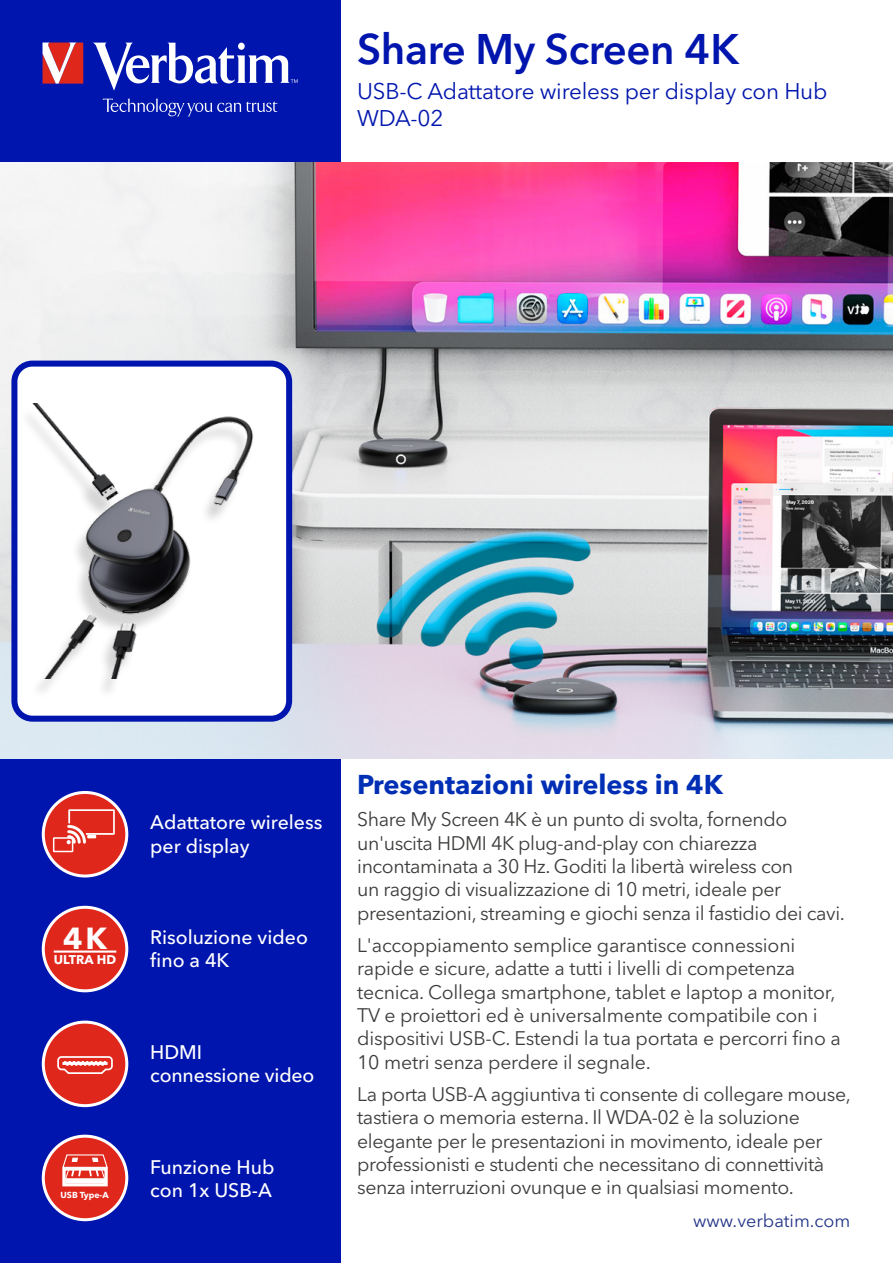
<style>
.page{position:relative;width:893px;height:1263px;background:#fff}
.page>*{position:absolute;margin:0;border:0;box-sizing:border-box;transform-origin:0 0}
.t1{font:600 42.45px "Avenir Next LT Pro";letter-spacing:-.01em;color:#0015ad}
.t2{font:700 30.3px "Avenir Next LT Pro";color:#fff}
.t3{font:700 27px "Avenir Next LT Pro";color:#002fb5}
.t4{font:22.5px/27px "Avenir Next LT Pro";letter-spacing:-.01em;color:#0015ad}
.t5{font:19.5px/23.4px "Avenir Next LT Pro";letter-spacing:-.02em;color:#3c3c3b}
.t6{font:500 19.5px/23.4px "Avenir Next LT Pro";color:#fff}
.t7{font:18px "Avenir Next LT Pro";color:#243588}
.t8{font:700 12.6px "Avenir Next LT Pro";color:#fff}
.t9{font:700 8.7px "Avenir Next LT Pro";color:#fff}
</style>
<div class="page">
<div style="left:0;top:0;width:340px;height:1263px;background:#0015ad"></div>
<div style="left:43px;top:1136px;width:84px;height:84px;background:#df271c;border-radius:50%"></div>
<div style="left:62px;top:1167px;width:46px;height:19px;border:3px solid #fff"></div>
<div style="left:68px;top:1178px;width:36px;height:5px;background:#fff"></div>
<svg style="left:62px;top:1154px;width:46px;height:26px"></svg>
<div style="left:42px;top:1135px;width:86px;height:86px;border:3px solid #fff;border-radius:50%"></div>
<div style="left:43px;top:1022px;width:84px;height:84px;background:#df271c;border-radius:50%"></div>
<svg style="left:57px;top:1056px;width:56px;height:18px"></svg>
<div style="left:42px;top:1020px;width:86px;height:87px;border:3px solid #fff;border-radius:50%"></div>
<div style="left:43px;top:907px;width:84px;height:84px;background:#df271c;border-radius:50%"></div>
<hr style="left:54px;top:950px;width:62px;height:3px;background:#fff">
<div style="left:42px;top:906px;width:86px;height:86px;border:3px solid #fff;border-radius:50%"></div>
<img style="left:0;top:163px;width:893px;height:595px">
<div style="left:14px;top:364px;width:275px;height:355px;background:#fff;border-radius:18px"></div>
<img style="left:27px;top:404px;width:226px;height:274px">
<div style="left:11px;top:361px;width:281px;height:361px;border:6px solid #0015ad;border-radius:18px"></div>
<svg style="left:103px;top:98px;width:175px;height:18px"></svg>
<svg style="left:93px;top:43px;width:205px;height:48px"></svg>
<svg style="left:43px;top:43px;width:40px;height:41px;background:#e25f5b"></svg>
<div style="left:43px;top:792px;width:84px;height:84px;background:#df271c;border-radius:50%"></div>
<div style="left:53px;top:837px;width:20px;height:15px;border:2px solid #fff"></div>
<svg style="left:66px;top:809px;width:49px;height:36px"></svg>
<div style="left:42px;top:791px;width:86px;height:86px;border:3px solid #fff;border-radius:50%"></div>
<h1 class="t1" style="left:357px;top:23px;width:384px">Share My Screen 4K</h1>
<p class="t4" style="left:357px;top:78px;width:472px">USB-C Adattatore wireless per display con Hub<br>WDA-02</p>
<h2 class="t2" style="left:63px;top:920px;width:46px">4K</h2>
<p class="t8" style="left:54px;top:952px;width:64px">ULTRA HD</p>
<p class="t9" style="left:61px;top:1190px;width:50px">USB Type-A</p>
<p class="t6" style="left:150px;top:811px;width:174px">Adattatore wireless per display</p>
<p class="t6" style="left:150px;top:925px;width:159px">Risoluzione video fino a 4K</p>
<p class="t6" style="left:150px;top:1040px;width:166px">HDMI connessione video</p>
<p class="t6" style="left:150px;top:1155px;width:126px">Funzione Hub con 1x USB-A</p>
<h3 class="t3" style="left:357px;top:768px;width:367px">Presentazioni wireless in 4K</h3>
<p class="t5" style="left:357px;top:808px;width:489px">Share My Screen 4K è un punto di svolta, fornendo un'uscita HDMI 4K plug-and-play con chiarezza incontaminata a 30 Hz. Goditi la libertà wireless con<br>un raggio di visualizzazione di 10 metri, ideale per presentazioni, streaming e giochi senza il fastidio dei cavi.</p>
<p class="t5" style="left:357px;top:933px;width:485px">L'accoppiamento semplice garantisce connessioni rapide e sicure, adatte a tutti i livelli di competenza tecnica. Collega smartphone, tablet e laptop a monitor, TV e proiettori ed è universalmente compatibile con i dispositivi USB-C. Estendi la tua portata e percorri fino a 10 metri senza perdere il segnale.</p>
<p class="t5" style="left:357px;top:1082px;width:495px">La porta USB-A aggiuntiva ti consente di collegare mouse, tastiera o memoria esterna. Il WDA-02 è la soluzione elegante per le presentazioni in movimento, ideale per professionisti e studenti che necessitano di connettività senza interruzioni ovunque e in qualsiasi momento.</p>
<p class="t7" style="left:693px;top:1210px;width:159px">www.verbatim.com</p>
</div>
